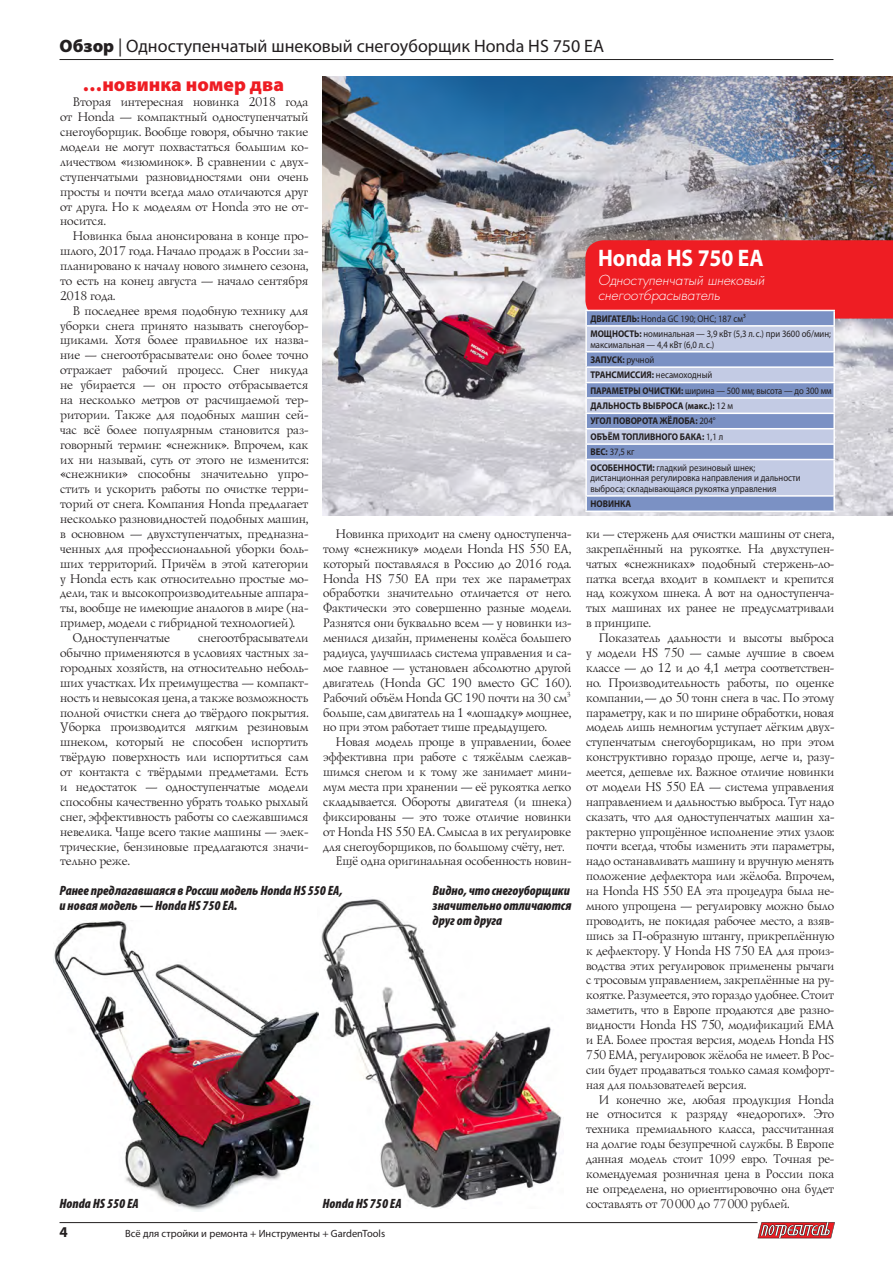
<style>
.page{position:relative;width:893px;height:1263px;background:#fff}
.page>*{position:absolute;margin:0;border:0;box-sizing:border-box;transform-origin:0 0}
.артикул{font:700 24px "Myriad Pro";color:#fff;scale:.9 1}
.подзаголовок{font:900 19.5px "Myriad Pro";letter-spacing:.005em;color:#ee1d23}
.t1{font:18px "Myriad Pro";color:#231f20}
.t2{font:700 15px "Myriad Pro";color:#231f20}
.текст_подписи__к_кар{font:italic 900 condensed 13.5px/14.9px "Myriad Pro";color:#231f20}
.подпись_под_артикуло{font:italic 13.5px/14.9px "Favorit Light C";color:#fff}
.основной_текст{font:12.75px/14.9px "Lazurski C";color:#231f20;text-align:justify}
.t3{font:10.5px "Myriad Pro";color:#231f20}
.текст_ТТХ{font:9.75px/10.5px "Myriad Pro";color:#231f20;scale:.9 1}
.текст_ТТХ-2{font:700 9.75px "Myriad Pro";color:#231f20;scale:.9 1}
.текст_ТТХ-3{font:9.75px/10.5px "Myriad Pro";color:#231f20;scale:.89 1}
.текст_ТТХ-4{font:9.75px "Myriad Pro";color:#231f20;scale:.88 1}
.s1{font-weight:900}
.s2{font-weight:700}
.s3{font-weight:400}
</style>
<div class="page">
<hr style="left:60px;top:59px;width:773px;height:1px;background:#231f20">
<hr style="left:60px;top:1222px;width:698px;height:1px;background:#231f20">
<svg style="left:757px;top:1222px;width:78px;height:16px"></svg>
<img style="left:322px;top:77px;width:571px;height:439px">
<img style="left:318px;top:899px;width:244px;height:309px">
<img style="left:54px;top:920px;width:264px;height:291px">
<svg style="left:585px;top:240px;width:308px;height:270px"></svg>
<hr style="left:585px;top:510px;width:250px;height:2px;background:#fff">
<h3 class="t1" style="left:60px;top:35px;width:546px"><span class="s1">Обзор</span> | Одноступенчатый шнековый снегоуборщик Honda HS 750 EA</h3>
<p class="подзаголовок" style="left:83px;top:72px;width:203px">…новинка номер два</p>
<p class="основной_текст" style="left:60px;top:94px;width:250px;text-indent:13px">Вторая интересная новинка 2018 года от Honda — компактный одноступенчатый снегоуборщик. Вообще говоря, обычно такие модели не могут похвастаться большим ко&shy;личеством «изюминок». В сравнении с двух&shy;ступенчатыми разновидностями они очень просты и почти всегда мало отличаются друг от друга. Но к моделям от Honda это не от&shy;носится.</p>
<p class="основной_текст" style="left:60px;top:228px;width:250px;text-indent:13px">Новинка была анонсирована в конце про&shy;шлого, 2017 года. Начало продаж в России за&shy;планировано к началу нового зимнего сезона, то есть на конец августа — начало сентября 2018 года.</p>
<p class="основной_текст" style="left:60px;top:303px;width:250px;text-indent:13px">В последнее время подобную технику для уборки снега принято называть снегоубор&shy;щиками. Хотя более правильное их назва&shy;ние — снегоотбрасыватели: оно более точно отражает рабочий процесс. Снег никуда не убирается — он просто отбрасывается на несколько метров от расчищаемой тер&shy;ритории. Также для подобных машин сей&shy;час всё более популярным становится раз&shy;говорный термин: «снежник». Впрочем, как их ни называй, суть от этого не изменится: «снежники» способны значительно упро&shy;стить и ускорить работы по очистке терри&shy;торий от снега. Компания Honda предлагает несколько разновидностей подобных машин, в основном — двухступенчатых, предназна&shy;ченных для профессиональной уборки боль&shy;ших территорий. Причём в этой категории у Honda есть как относительно простые мо&shy;дели, так и высокопроизводительные аппара&shy;ты, вообще не имеющие аналогов в мире (на&shy;пример, модели с гибридной технологией).</p>
<p class="основной_текст" style="left:72px;top:630px;width:99px">Одноступенчатые</p>
<p class="основной_текст" style="left:60px;top:630px;width:250px;text-indent:138px">снегоотбрасыватели обычно применяются в условиях частных за&shy;городных хозяйств, на относительно неболь&shy;ших участках. Их преимущества — компакт&shy;ность и невысокая цена, а также возможность полной очистки снега до твёрдого покрытия.<br>Уборка производится мягким резиновым шнеком, который не способен испортить твёрдую поверхность или испортиться сам от контакта с твёрдыми предметами. Есть и недостаток — одноступенчатые модели способны качественно убрать только рыхлый снег, эффективность работы со слежавшимся невелика. Чаще всего такие машины — элек&shy;трические, бензиновые предлагаются значи&shy;тельно реже.</p>
<p class="основной_текст" style="left:322px;top:526px;width:250px;text-indent:13px">Новинка приходит на смену одноступенча&shy;тому «снежнику» модели Honda HS 550 EA, который поставлялся в Россию до 2016 года.<br>Honda HS 750 EA при тех же параметрах обработки значительно отличается от него.<br>Фактически это совершенно разные модели.<br>Разнятся они буквально всем — у новинки из&shy;менился дизайн, применены колёса большего радиуса, улучшилась система управления и са&shy;мое главное — установлен абсолютно другой двигатель (Honda GC 190 вместо GC 160).<br>Рабочий объём Honda GC 190 почти на 30 см<sup>3 </sup>больше, сам двигатель на 1 «лошадку» мощнее, но при этом работает тише предыдущего.</p>
<p class="основной_текст" style="left:322px;top:734px;width:250px;text-indent:13px">Новая модель проще в управлении, более эффективна при работе с тяжёлым слежав&shy;шимся снегом и к тому же занимает мини&shy;мум места при хранении — её рукоятка легко складывается. Обороты двигателя (и шнека) фиксированы — это тоже отличие новинки от Honda HS 550 EA. Смысла в их регулировке для снегоуборщиков, по большому счёту, нет.</p>
<p class="основной_текст" style="left:335px;top:853px;width:237px">Ещё одна оригинальная особенность новин-</p>
<p class="текст_подписи__к_кар" style="left:60px;top:883px;width:285px">Ранее предлагавшаяся в России модель Honda HS 550 EA, и новая модель — Honda HS 750 EA.</p>
<p class="текст_подписи__к_кар" style="left:433px;top:883px;width:140px;text-align:justify">Видно, что снегоуборщики значительно отличаются друг от друга</p>
<p class="текст_подписи__к_кар" style="left:60px;top:1195px;width:81px">Honda HS 550 EA</p>
<p class="текст_подписи__к_кар" style="left:322px;top:1195px;width:81px">Honda HS 750 EA</p>
<p class="t2" style="left:60px;top:1222px;width:10px">4</p>
<p class="t3" style="left:125px;top:1227px;width:261px">Всё для стройки и ремонта + Инструменты + GardenTools</p>
<p class="артикул" style="left:598px;top:242px;width:185px">Honda HS 750 EA</p>
<p class="подпись_под_артикуло" style="left:598px;top:272px;width:168px">Одноступенчатый шнековый снегоотбрасыватель</p>
<p class="текст_ТТХ" style="left:590px;top:313px;width:174px"><span class="s2">ДВИГАТЕЛЬ:</span> Honda GC 190; OHС; 187 см³</p>
<p class="текст_ТТХ-3" style="left:590px;top:328px;width:272px"><span class="s2">МОЩНОСТЬ:</span> номинальная — 3,9 кВт (5,3 л. с.) при 3600 об/мин; максимальная — 4,4 кВт (6,0 л. с.)</p>
<p class="текст_ТТХ-2" style="left:590px;top:353px;width:73px">ЗАПУСК: <span class="s3">ручной</span></p>
<p class="текст_ТТХ-2" style="left:590px;top:369px;width:137px">ТРАНСМИССИЯ: <span class="s3">несамоходный</span></p>
<p class="текст_ТТХ-4" style="left:590px;top:384px;width:276px"><span class="s2">ПАРАМЕТРЫ ОЧИСТКИ:</span> ширина — 500 мм; высота — до 300 мм</p>
<p class="текст_ТТХ-2" style="left:590px;top:399px;width:160px">ДАЛЬНОСТЬ ВЫБРОСА (макс.): <span class="s3">12 м</span></p>
<p class="текст_ТТХ-2" style="left:590px;top:415px;width:141px">УГОЛ ПОВОРОТА ЖЁЛОБА: <span class="s3">204°</span></p>
<p class="текст_ТТХ-2" style="left:590px;top:430px;width:149px">ОБЪЁМ ТОПЛИВНОГО БАКА: <span class="s3">1,1 л</span></p>
<p class="текст_ТТХ" style="left:590px;top:447px;width:50px"><span class="s2">ВЕС:</span> 37,5 кг</p>
<p class="текст_ТТХ" style="left:590px;top:462px;width:235px"><span class="s2">ОСОБЕННОСТИ:</span> гладкий резиновый шнек; дистанционная регулировка направления и дальности выброса; складывающаяся рукоятка управления</p>
<p class="текст_ТТХ-2" style="left:590px;top:497px;width:47px">НОВИНКА</p>
<p class="основной_текст" style="left:585px;top:526px;width:250px">ки — стержень для очистки машины от снега, закреплённый на рукоятке. На двухступен&shy;чатых «снежниках» подобный стержень-ло&shy;патка всегда входит в комплект и крепится над кожухом шнека. А вот на одноступенча&shy;тых машинах их ранее не предусматривали в принципе.</p>
<p class="основной_текст" style="left:585px;top:630px;width:250px;text-indent:13px">Показатель дальности и высоты выброса у модели HS 750 — самые лучшие в своем классе — до 12 и до 4,1 метра соответствен&shy;но. Производительность работы, по оценке компании,— до 50 тонн снега в час. По этому параметру, как и по ширине обработки, новая модель лишь немногим уступает лёгким двух&shy;ступенчатым снегоуборщикам, но при этом конструктивно гораздо проще, легче и, разу&shy;меется, дешевле их. Важное отличие новинки от модели HS 550 EA — система управления направлением и дальностью выброса. Тут надо сказать, что для одноступенчатых машин ха&shy;рактерно упрощённое исполнение этих узлов: почти всегда, чтобы изменить эти параметры, надо останавливать машину и вручную менять положение дефлектора или жёлоба. Впрочем, на Honda HS 550 EA эта процедура была не&shy;много упрощена — регулировку можно было проводить, не покидая рабочее место, а взяв&shy;шись за П-образную штангу, прикреплённую к дефлектору. У Honda HS 750 EA для произ&shy;водства этих регулировок применены рычаги с тросовым управлением, закреплённые на ру&shy;коятке. Разумеется, это гораздо удобнее. Стоит заметить, что в Европе продаются две разно&shy;видности Honda HS 750, модификаций EMA и EA. Более простая версия, модель Honda HS 750 EMA, регулировок жёлоба не имеет. В Рос&shy;сии будет продаваться только самая комфорт&shy;ная для пользователей версия.</p>
<p class="основной_текст" style="left:585px;top:1091px;width:250px;text-indent:13px">И конечно же, любая продукция Honda не относится к разряду «недорогих». Это техника премиального класса, рассчитанная на долгие годы безупречной службы. В Европе данная модель стоит 1099 евро. Точная ре&shy;комендуемая розничная цена в России пока не определена, но ориентировочно она будет составлять от 70000 до 77000 рублей.</p>
</div>
